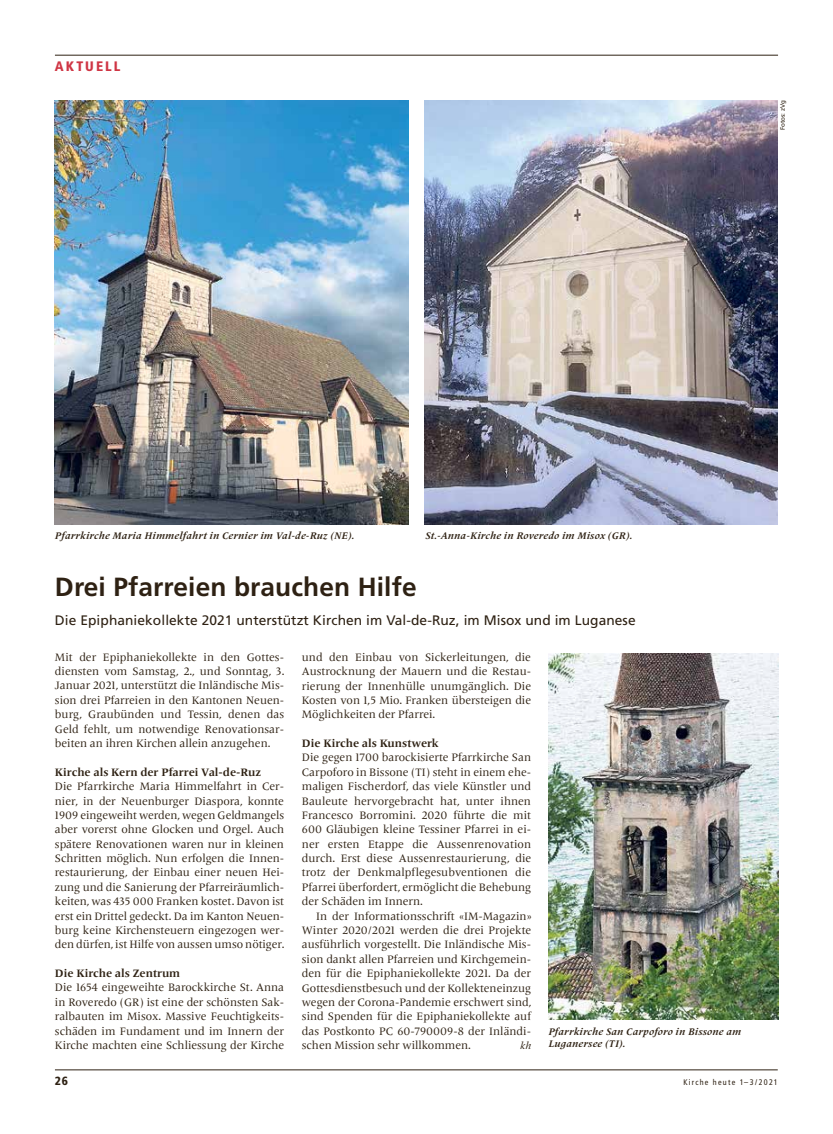
<style>
.page{position:relative;width:833px;height:1134px;background:#fff}
.page>*{position:absolute;margin:0;border:0;box-sizing:border-box;transform-origin:0 0}
.t1{font:700 26.25px "Frutiger";letter-spacing:.005em;color:#2e2113}
.t2{font:13.75px "Frutiger";letter-spacing:.005em;color:#2e2113}
.t3{font:900 condensed 13.75px "Frutiger";letter-spacing:.15em;color:#cf3544}
.t4{font:900 condensed 11.88px "Frutiger";color:#2e2113}
.t5{font:11.25px/14.4px "Frutiger Serif LT Pro";color:#2e2113;text-align:justify}
.t6{font:700 11.25px "Frutiger Serif LT Pro";color:#2e2113}
.t7{font:italic 700 10px/12.5px "Frutiger Serif LT Pro";letter-spacing:.025em;color:#2e2113}
.t8{font:italic 10px "Frutiger Serif LT Pro";color:#2e2113}
.t9{font:condensed 8.12px "Frutiger";letter-spacing:.15em;color:#2e2113}
.t10{font:6.25px "Frutiger";color:#2e2113}
</style>
<div class="page">
<hr style="left:55px;top:1070px;width:722px;height:1px;background:#2e2113">
<hr style="left:55px;top:55px;width:723px;height:1px;background:#2e2113">
<img style="left:55px;top:100px;width:353px;height:424px">
<img style="left:424px;top:100px;width:353px;height:424px">
<img style="left:548px;top:653px;width:230px;height:367px">
<p class="t3" style="left:55px;top:58px;width:67px">AKTUELL</p>
<p class="t10" style="left:779px;top:130px;width:32px;rotate:-90deg">Fotos: zVg</p>
<p class="t7" style="left:55px;top:529px;width:301px">Pfarrkirche Maria Himmelfahrt in Cernier im Val-de-Ruz (NE).</p>
<p class="t7" style="left:425px;top:529px;width:208px">St.-Anna-Kirche in Roveredo im Misox (GR).</p>
<h1 class="t1" style="left:55px;top:571px;width:363px">Drei Pfarreien brauchen Hilfe</h1>
<p class="t2" style="left:55px;top:612px;width:582px">Die Epiphaniekollekte 2021 unterstützt Kirchen im Val-de-Ruz, im Misox und im Luganese</p>
<p class="t5" style="left:55px;top:650px;width:231px">Mit der Epiphaniekollekte in den Gottes&shy;diensten vom Samstag, 2., und Sonntag, 3.<br>Januar 2021, unterstützt die Inländische Mis&shy;sion drei Pfarreien in den Kantonen Neuen&shy;burg, Graubünden und Tessin, denen das Geld fehlt, um notwendige Renovationsar&shy;beiten an ihren Kirchen allein anzugehen.</p>
<p class="t6" style="left:55px;top:765px;width:208px">Kirche als Kern der Pfarrei Val-de-Ruz</p>
<p class="t5" style="left:55px;top:779px;width:231px">Die Pfarrkirche Maria Himmelfahrt in Cer&shy;nier, in der Neuenburger Diaspora, konnte 1909 eingeweiht werden, wegen Geldmangels aber vorerst ohne Glocken und Orgel. Auch spätere Renovationen waren nur in kleinen Schritten möglich. Nun erfolgen die Innen&shy;restaurierung, der Einbau einer neuen Hei&shy;zung und die Sanierung der Pfarreiräumlich&shy;keiten, was 435 000 Franken kostet. Davon ist erst ein Drittel gedeckt. Da im Kanton Neuen&shy;burg keine Kirchensteuern eingezogen wer&shy;den dürfen, ist Hilfe von aussen umso nötiger.</p>
<p class="t6" style="left:55px;top:967px;width:127px">Die Kirche als Zentrum</p>
<p class="t5" style="left:55px;top:981px;width:231px">Die 1654 eingeweihte Barockkirche St. Anna in Roveredo (GR) ist eine der schönsten Sak&shy;ralbauten im Misox. Massive Feuchtigkeits&shy;schäden im Fundament und im Innern der Kirche machten eine Schliessung der Kirche</p>
<p class="t5" style="left:302px;top:650px;width:231px">und den Einbau von Sickerleitungen, die Austrocknung der Mauern und die Restau&shy;rierung der Innenhülle unumgänglich. Die Kosten von 1,5 Mio. Franken übersteigen die Möglichkeiten der Pfarrei.</p>
<p class="t6" style="left:302px;top:737px;width:139px">Die Kirche als Kunstwerk</p>
<p class="t5" style="left:302px;top:751px;width:231px">Die gegen 1700 barockisierte Pfarrkirche San Carpoforo in Bissone (TI) steht in einem ehe&shy;maligen Fischerdorf, das viele Künstler und Bauleute hervorgebracht hat, unter ihnen Francesco Borromini. 2020 führte die mit 600 Gläubigen kleine Tessiner Pfarrei in ei&shy;ner ersten Etappe die Aussenrenovation durch. Erst diese Aussenrestaurierung, die trotz der Denkmalpflegesubventionen die Pfarrei überfordert, ermöglicht die Behebung der Schäden im Innern.</p>
<p class="t5" style="left:302px;top:909px;width:231px;text-indent:14px">In der Informationsschrift «IM-Magazin» Winter 2020/2021 werden die drei Projekte ausführlich vorgestellt. Die Inländische Mis&shy;sion dankt allen Pfarreien und Kirchgemein&shy;den für die Epiphaniekollekte 2021. Da der Gottesdienstbesuch und der Kollekteneinzug wegen der Corona-Pandemie erschwert sind, sind Spenden für die Epiphaniekollekte auf das Postkonto PC 60-790009-8 der Inländi&shy;schen Mission sehr willkommen.</p>
<p class="t7" style="left:548px;top:1025px;width:194px">Pfarrkirche San Carpoforo in Bissone am<br>Luganersee (TI).</p>
<p class="t8" style="left:520px;top:1039px;width:12px">kh</p>
<p class="t4" style="left:55px;top:1074px;width:15px">26</p>
<p class="t9" style="left:683px;top:1077px;width:96px">Kirche heute 1–3/2021</p>
</div>
